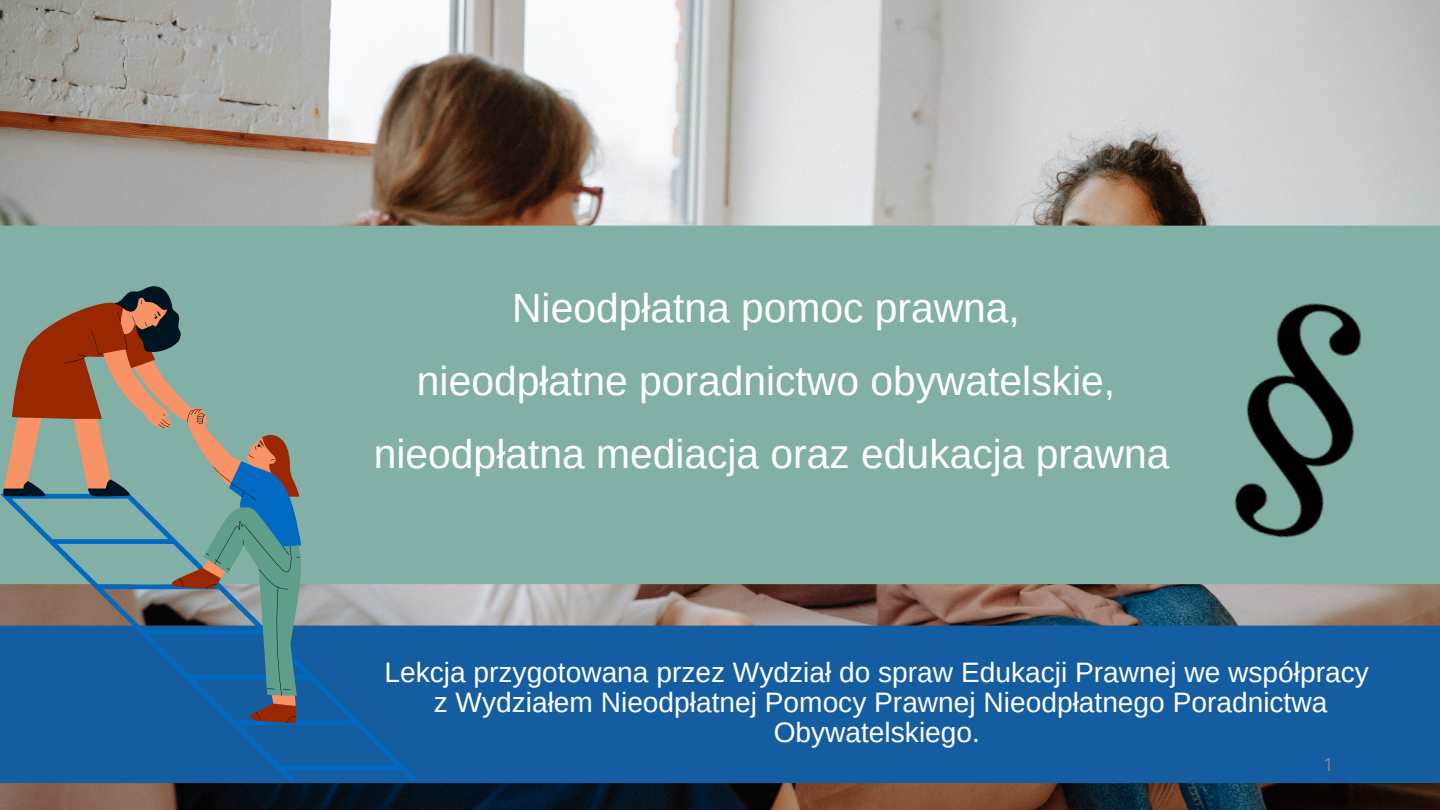
<style>
.page{position:relative;width:1440px;height:810px;background:#fff}
.page>*{position:absolute;margin:0;border:0;box-sizing:border-box;transform-origin:0 0}
.t1{font:40.8px/72.8px "Arimo";color:#fff;text-align:center}
.t2{font:28.1px/30px "Arimo";color:#fff;text-align:center}
.t3{font:18px "Open Sans";color:#888}
</style>
<div class="page">
<img style="left:0;top:0;width:1440px;height:810px">
<div style="left:0;top:226px;width:1440px;height:358px;background:#82afa6"></div>
<img style="left:1083px;top:258px;width:357px;height:326px">
<div style="left:417px;top:626px;width:1023px;height:157px;background:#145da0"></div>
<svg style="left:0;top:494px;width:417px;height:289px;background:#3775a3"></svg>
<svg style="left:300px;top:431px;width:2px;height:269px"></svg>
<svg style="left:1px;top:285px;width:180px;height:212px;background:#729c96"></svg>
<svg style="left:4px;top:297px;width:292px;height:409px;background:#737e7f"></svg>
<svg style="left:64px;top:300px;width:236px;height:423px;background:#6a858b"></svg>
<h1 class="t1" style="left:374px;top:272px;width:797px">Nieodpłatna pomoc prawna,<br>nieodpłatne poradnictwo obywatelskie, nieodpłatna mediacja oraz edukacja prawna</h1>
<p class="t2" style="left:384px;top:657px;width:986px">Lekcja przygotowana przez Wydział do spraw Edukacji Prawnej we współpracy z Wydziałem Nieodpłatnej Pomocy Prawnej Nieodpłatnego Poradnictwa<br>Obywatelskiego.</p>
<p class="t3" style="left:1324px;top:752px;width:12px">1</p>
</div>
